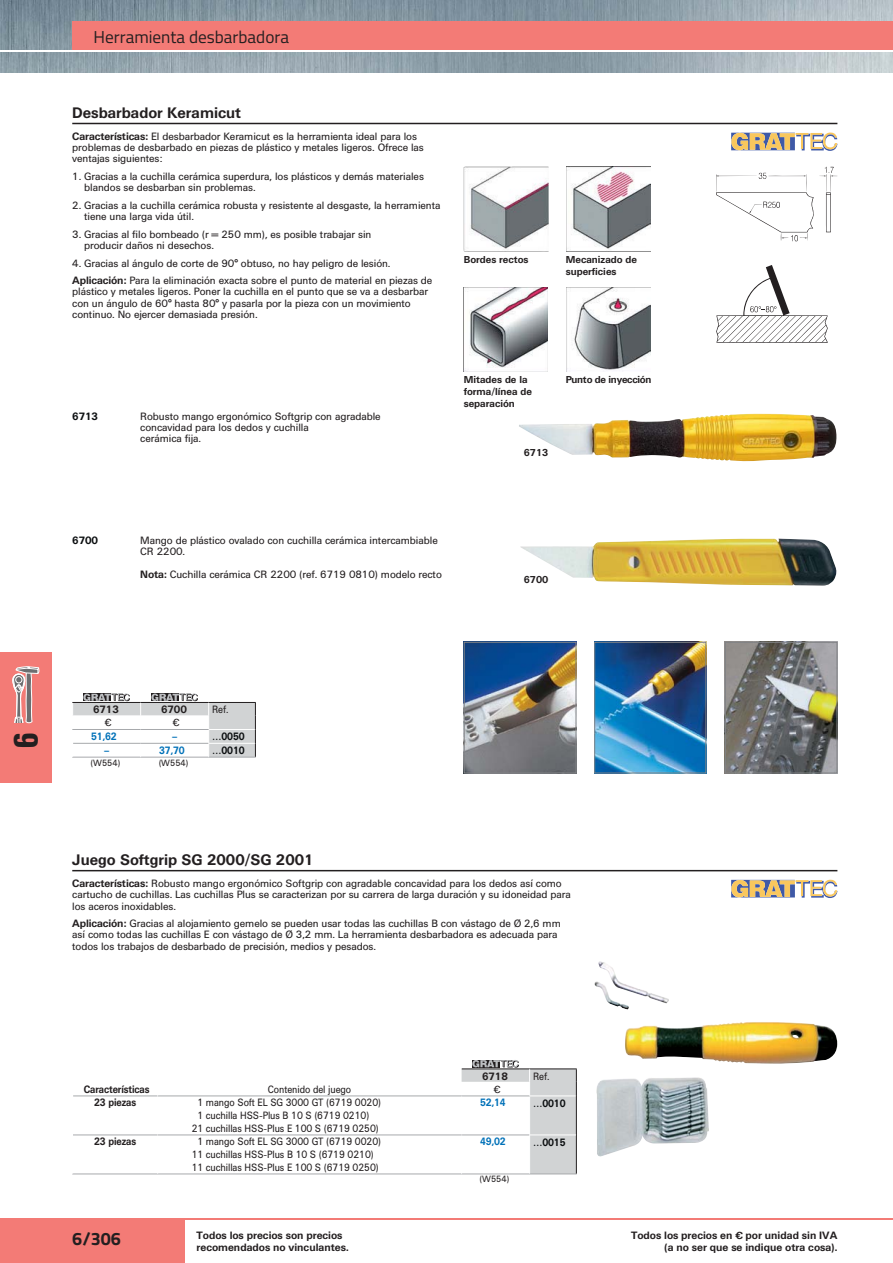
<style>
.page{position:relative;width:893px;height:1263px;background:#fff}
.page>*{position:absolute;margin:0;border:0;box-sizing:border-box;transform-origin:0 0}
.t1{font:700 33.75px "Univers Condp 67";color:#231f20}
.t2{font:700 18px "Titillium Web";color:#231f20}
.t3{font:17.25px "Titillium Web";color:#231f20}
.t4{font:700 15px "Universdp 65";color:#231f20}
.t5{font:10.5px/11.2px "Universdp 55";letter-spacing:-.01em;color:#231f20}
.t6{font:10.5px/12.6px "Universdp 55";letter-spacing:-.01em;color:#231f20;text-align:center;scale:.9 1}
.t7{font:700 10.5px/12px "Universdp 65";color:#231f20}
.t8{font:700 10.5px "Universdp 65";color:#231f20;scale:.9 1}
.t9{font:700 10.5px "Universdp 65";letter-spacing:-.01em;color:#0071b8;scale:.9 1}
.t10{font:700 10.5px "Universdp 65";letter-spacing:-.01em;color:#0b0e10;scale:.9 1}
.t11{font:700 10.5px "Universdp 65";letter-spacing:-.01em;color:#0b0e10}
.t12{font:700 9.9px/12px "Universdp 65";color:#231f20}
.t13{font:700 9.9px "Universdp 65";letter-spacing:-.025em;color:#231f20}
.t14{font:9px "Universdp 55";letter-spacing:-.01em;color:#231f20;scale:.95 1}
.s1{font-family:"Universdp 65";font-weight:700}
</style>
<div class="page">
<img style="left:0;top:0;width:893px;height:73px">
<hr style="left:0;top:50px;width:893px;height:1px;background:#fff">
<div style="left:72px;top:21px;width:821px;height:29px;background:#f37b76"></div>
<div style="left:0;top:1219px;width:185px;height:44px;background:#f37b76"></div>
<hr style="left:0;top:1218px;width:893px;height:1px;background:#f37b76">
<hr style="left:72px;top:757px;width:69px;height:1px;background:#a7a9ac">
<hr style="left:141px;top:757px;width:68px;height:1px;background:#a7a9ac">
<hr style="left:209px;top:757px;width:47px;height:1px;background:#a7a9ac">
<svg style="left:72px;top:693px;width:184px;height:64px"></svg>
<hr style="left:72px;top:123px;width:765px;height:1px;background:#231f20">
<img style="left:520px;top:539px;width:317px;height:47px">
<hr style="left:72px;top:1174px;width:390px;height:1px;background:#a7a9ac">
<hr style="left:462px;top:1174px;width:115px;height:1px;background:#a7a9ac">
<hr style="left:73px;top:1096px;width:85px;height:1px;background:#a7a9ac">
<hr style="left:73px;top:1135px;width:85px;height:1px;background:#a7a9ac">
<hr style="left:157px;top:1096px;width:1px;height:39px;background:#fff">
<hr style="left:157px;top:1135px;width:1px;height:39px;background:#fff">
<hr style="left:158px;top:1135px;width:304px;height:1px;background:#a7a9ac">
<hr style="left:158px;top:1096px;width:304px;height:1px;background:#a7a9ac">
<svg style="left:462px;top:1060px;width:115px;height:114px"></svg>
<hr style="left:72px;top:870px;width:765px;height:1px;background:#231f20">
<svg style="left:731px;top:133px;width:106px;height:18px"></svg>
<svg style="left:731px;top:880px;width:106px;height:18px"></svg>
<img style="left:594px;top:961px;width:243px;height:196px">
<img style="left:519px;top:414px;width:318px;height:48px">
<img style="left:566px;top:287px;width:84px;height:85px">
<img style="left:464px;top:287px;width:84px;height:85px">
<img style="left:464px;top:167px;width:85px;height:85px">
<img style="left:566px;top:167px;width:85px;height:84px">
<img style="left:466px;top:644px;width:108px;height:127px">
<div style="left:464px;top:642px;width:112px;height:131px;border:1px solid #808285"></div>
<img style="left:596px;top:644px;width:108px;height:127px">
<div style="left:594px;top:642px;width:112px;height:131px;border:1px solid #808285"></div>
<img style="left:727px;top:644px;width:108px;height:127px">
<div style="left:725px;top:642px;width:112px;height:131px;border:1px solid #808285"></div>
<svg style="left:716px;top:167px;width:121px;height:74px"></svg>
<svg style="left:716px;top:265px;width:112px;height:78px"></svg>
<div style="left:0;top:653px;width:51px;height:130px;background:#f37b76"></div>
<svg style="left:12px;top:667px;width:27px;height:56px"></svg>
<h3 class="t3" style="left:94px;top:23px;width:197px">Herramienta desbarbadora</h3>
<h3 class="t4" style="left:72px;top:108px;width:170px">Desbarbador Keramicut</h3>
<p class="t5" style="left:72px;top:132px;width:353px"><span class="s1">Características:</span> El desbarbador Keramicut es la herramienta ideal para los problemas de desbarbado en piezas de plástico y metales ligeros. Ofrece las ventajas siguientes:</p>
<p class="t5" style="left:84px;top:172px;width:341px;text-indent:-12px">1. Gracias a la cuchilla cerámica superdura, los plásticos y demás materiales blandos se desbarban sin problemas.</p>
<p class="t5" style="left:84px;top:201px;width:358px;text-indent:-12px">2. Gracias a la cuchilla cerámica robusta y resistente al desgaste, la herramienta tiene una larga vida útil.</p>
<p class="t5" style="left:84px;top:229px;width:289px;text-indent:-12px">3. Gracias al filo bombeado (r = 250 mm), es posible trabajar sin producir daños ni desechos.</p>
<p class="t5" style="left:72px;top:255px;width:362px;line-height:17.5px">4. Gracias al ángulo de corte de 90° obtuso, no hay peligro de lesión.<br><span class="s1">Aplicación:</span> Para la eliminación exacta sobre el punto de material en piezas de</p>
<p class="t5" style="left:72px;top:287px;width:357px">plástico y metales ligeros. Poner la cuchilla en el punto que se va a desbarbar con un ángulo de 60° hasta 80° y pasarla por la pieza con un movimiento continuo. No ejercer demasiada presión.</p>
<p class="t11" style="left:72px;top:413px;width:27px">6713</p>
<p class="t5" style="left:140px;top:412px;width:242px">Robusto mango ergonómico Softgrip con agradable concavidad para los dedos y cuchilla<br>cerámica fija.</p>
<p class="t12" style="left:464px;top:254px;width:66px">Bordes rectos</p>
<p class="t12" style="left:566px;top:254px;width:73px">Mecanizado de superficies</p>
<p class="t12" style="left:464px;top:375px;width:65px">Mitades de la</p>
<p class="t13" style="left:566px;top:376px;width:87px">Punto de inyección</p>
<p class="t12" style="left:464px;top:387px;width:70px">forma/línea de separación</p>
<p class="t12" style="left:524px;top:448px;width:26px">6713</p>
<p class="t11" style="left:72px;top:537px;width:27px">6700</p>
<p class="t5" style="left:140px;top:536px;width:299px">Mango de plástico ovalado con cuchilla cerámica intercambiable<br>CR 2200.</p>
<p class="t5" style="left:140px;top:569px;width:303px"><span class="s1">Nota:</span> Cuchilla cerámica CR 2200 (ref. 6719 0810) modelo recto</p>
<p class="t12" style="left:524px;top:574px;width:26px">6700</p>
<h1 class="t1" style="left:6px;top:749px;width:18px;rotate:-90deg">6</h1>
<p class="t7" style="left:93px;top:705px;width:27px">6713</p>
<p class="t7" style="left:161px;top:705px;width:27px">6700</p>
<p class="t6" style="left:212px;top:704px;width:20px">Ref.</p>
<p class="t6" style="left:105px;top:717px;width:9px">€</p>
<p class="t6" style="left:173px;top:717px;width:9px">€</p>
<p class="t9" style="left:91px;top:733px;width:30px">51,62</p>
<p class="t9" style="left:172px;top:733px;width:8px">–</p>
<p class="t10" style="left:212px;top:733px;width:38px">…0050</p>
<p class="t9" style="left:104px;top:747px;width:8px">–</p>
<p class="t9" style="left:159px;top:747px;width:30px">37,70</p>
<p class="t10" style="left:212px;top:747px;width:38px">…0010</p>
<p class="t14" style="left:91px;top:759px;width:33px">(W554)</p>
<p class="t14" style="left:159px;top:759px;width:33px">(W554)</p>
<h3 class="t4" style="left:72px;top:855px;width:243px">Juego Softgrip SG 2000/SG 2001</h3>
<p class="t5" style="left:72px;top:879px;width:500px"><span class="s1">Características:</span> Robusto mango ergonómico Softgrip con agradable concavidad para los dedos así como cartucho de cuchillas. Las cuchillas Plus se caracterizan por su carrera de larga duración y su idoneidad para los aceros inoxidables.</p>
<p class="t5" style="left:72px;top:919px;width:490px"><span class="s1">Aplicación:</span> Gracias al alojamiento gemelo se pueden usar todas las cuchillas B con vástago de Ø 2,6 mm así como todas las cuchillas E con vástago de Ø 3,2 mm. La herramienta desbarbadora es adecuada para todos los trabajos de desbarbado de precisión, medios y pesados.</p>
<p class="t8" style="left:84px;top:1085px;width:75px">Características</p>
<p class="t6" style="left:268px;top:1084px;width:94px">Contenido del juego</p>
<p class="t7" style="left:482px;top:1071px;width:27px">6718</p>
<p class="t6" style="left:533px;top:1071px;width:20px">Ref.</p>
<p class="t6" style="left:494px;top:1084px;width:9px">€</p>
<p class="t8" style="left:94px;top:1099px;width:48px">23 piezas</p>
<p class="t6" style="left:192px;top:1097px;width:212px">1 mango Soft EL SG 3000 GT (6719 0020)<br>1 cuchilla HSS-Plus B 10 S (6719 0210)<br>21 cuchillas HSS-Plus E 100 S (6719 0250)</p>
<p class="t9" style="left:480px;top:1099px;width:30px">52,14</p>
<p class="t10" style="left:533px;top:1099px;width:38px">…0010</p>
<p class="t8" style="left:94px;top:1138px;width:48px">23 piezas</p>
<p class="t6" style="left:192px;top:1136px;width:212px;text-align:left;text-indent:6px">1 mango Soft EL SG 3000 GT (6719 0020)<br>11 cuchillas HSS-Plus B 10 S (6719 0210)<br>11 cuchillas HSS-Plus E 100 S (6719 0250)</p>
<p class="t9" style="left:480px;top:1138px;width:30px">49,02</p>
<p class="t10" style="left:533px;top:1138px;width:38px">…0015</p>
<p class="t14" style="left:480px;top:1176px;width:33px">(W554)</p>
<h2 class="t2" style="left:72px;top:1224px;width:50px">6/306</h2>
<p class="t7" style="left:197px;top:1231px;width:154px">Todos los precios son precios recomendados no vinculantes.</p>
<p class="t7" style="left:631px;top:1231px;width:208px;text-align:right">Todos los precios en € por unidad sin IVA (a no ser que se indique otra cosa).</p>
</div>
